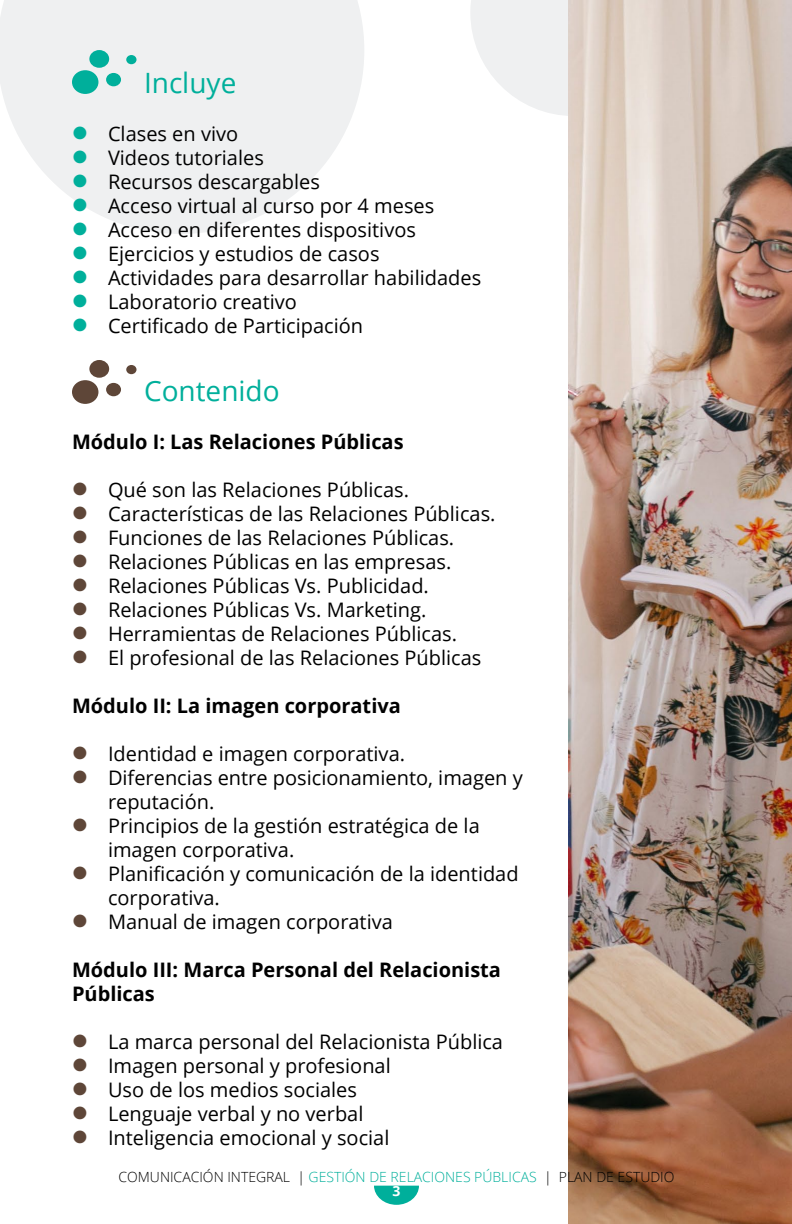
<style>
.page{position:relative;width:792px;height:1224px;background:#fff}
.page>*{position:absolute;margin:0;border:0;box-sizing:border-box;transform-origin:0 0}
.t1{font:28px "Open Sans";color:#00af9b}
.t2{font:20px/24px "Open Sans";color:#000}
.t3{font:700 20px/24px "Open Sans";color:#000}
.t4{font:300 14px "Open Sans";color:#000}
.t5{font:700 14px "Open Sans";color:#fff}
.s1{color:#00af9b}
</style>
<div class="page">
<svg style="left:0;top:0;width:364px;height:234px;fill:#eff0f1"></svg>
<svg style="left:470px;top:0;width:99px;height:116px"></svg>
<svg style="left:374px;top:1186px;width:45px;height:19px"></svg>
<img style="left:569px;top:0;width:223px;height:1224px">
<div style="left:72px;top:70px;width:26px;height:24px;background:#00af9b;border-radius:50%"></div>
<div style="left:126px;top:55px;width:11px;height:9px;background:#00af9b;border-radius:50%"></div>
<div style="left:106px;top:73px;width:15px;height:13px;background:#00af9b;border-radius:50%"></div>
<div style="left:89px;top:50px;width:20px;height:18px;background:#00af9b;border-radius:50%"></div>
<div style="left:72px;top:380px;width:26px;height:24px;background:#5e4638;border-radius:50%"></div>
<div style="left:126px;top:365px;width:11px;height:9px;background:#5e4638;border-radius:50%"></div>
<div style="left:106px;top:383px;width:15px;height:13px;background:#5e4638;border-radius:50%"></div>
<div style="left:89px;top:360px;width:20px;height:18px;background:#5e4638;border-radius:50%"></div>
<svg style="left:74px;top:127px;width:13px;height:13px"></svg>
<svg style="left:74px;top:151px;width:13px;height:13px"></svg>
<svg style="left:74px;top:175px;width:13px;height:13px"></svg>
<svg style="left:74px;top:199px;width:13px;height:13px"></svg>
<svg style="left:74px;top:223px;width:13px;height:11px"></svg>
<h1 class="t1" style="left:144px;top:64px;width:94px">Incluye</h1>
<p class="t2" style="left:108px;top:122px;width:375px">Clases en vivo<br>Videos tutoriales<br>Recursos descargables<br>Acceso virtual al curso por 4 meses<br>Acceso en diferentes dispositivos<br>Ejercicios y estudios de casos<br>Actividades para desarrollar habilidades<br>Laboratorio creativo<br>Certificado de Participación</p>
<h1 class="t1" style="left:144px;top:371px;width:137px">Contenido</h1>
<p class="t3" style="left:72px;top:429px;width:333px">Módulo I: Las Relaciones Públicas</p>
<p class="t2" style="left:108px;top:477px;width:389px">Qué son las Relaciones Públicas.<br>Características de las Relaciones Públicas.<br>Funciones de las Relaciones Públicas.<br>Relaciones Públicas en las empresas.<br>Relaciones Públicas Vs. Publicidad.<br>Relaciones Públicas Vs. Marketing.<br>Herramientas de Relaciones Públicas.<br>El profesional de las Relaciones Públicas</p>
<p class="t3" style="left:72px;top:693px;width:330px">Módulo II: La imagen corporativa</p>
<p class="t2" style="left:108px;top:741px;width:416px">Identidad e imagen corporativa.<br>Diferencias entre posicionamiento, imagen y reputación.<br>Principios de la gestión estratégica de la imagen corporativa.<br>Planificación y comunicación de la identidad corporativa.<br>Manual de imagen corporativa</p>
<p class="t3" style="left:72px;top:957px;width:431px">Módulo III: Marca Personal del Relacionista<br>Públicas</p>
<p class="t2" style="left:108px;top:1029px;width:397px">La marca personal del Relacionista Pública<br>Imagen personal y profesional<br>Uso de los medios sociales<br>Lenguaje verbal y no verbal<br>Inteligencia emocional y social</p>
<p class="t4" style="left:119px;top:1167px;width:558px">COMUNICACIÓN INTEGRAL | <span class="s1">GESTIÓN DE RELACIONES PÚBLICAS</span> | PLAN DE ESTUDIO</p>
<p class="t5" style="left:393px;top:1181px;width:9px">3</p>
</div>
